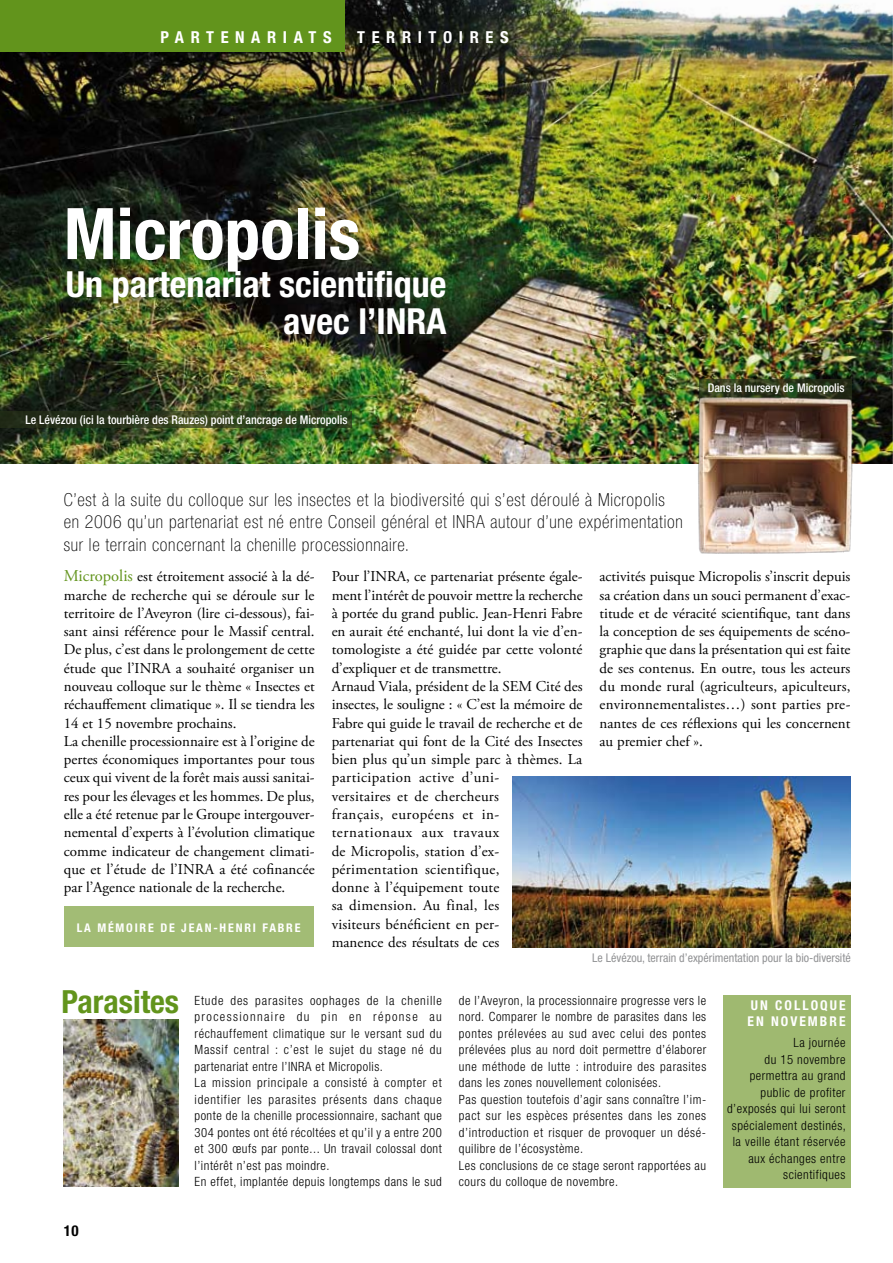
<style>
.page{position:relative;width:893px;height:1263px;background:#fff}
.page>*{position:absolute;margin:0;border:0;box-sizing:border-box;transform-origin:0 0}
.t1{font:700 condensed 71.25px "Helvetica Neue";color:#fff}
.t2{font:700 condensed 36px/37.5px "Helvetica Neue";color:#fff;text-align:right}
.t3{font:700 condensed 31.95px "Helvetica Neue";color:#62941c}
.t4{font:100 condensed 18px/22.5px "Helvetica Neue";letter-spacing:.04em;color:#000}
.t5{font:700 condensed 16.5px "Helvetica Neue";letter-spacing:.4em;color:#fff}
.t6{font:15px/18.3px "Adobe Garamond Pro";color:#000}
.t7{font:700 condensed 15px "Helvetica Neue";color:#000}
.t8{font:700 condensed 13.5px/16.5px "Helvetica Neue";letter-spacing:.15em;color:#fff}
.t9{font:300 condensed 12.75px/16.5px "Helvetica Neue";letter-spacing:.04em;color:#000}
.t10{font:500 condensed 12px "Helvetica Neue";color:#fff}
.t11{font:condensed 12px "Helvetica Neue";color:#929395}
.t12{font:700 condensed 12px "Helvetica Neue";letter-spacing:.15em;color:#fff}
.s1{font-size:16.5px;color:#62941c}
</style>
<div class="page">
<img style="left:0;top:0;width:893px;height:464px">
<div style="left:64px;top:907px;width:250px;height:40px;background:#a2bc75"></div>
<div style="left:0;top:0;width:344px;height:51px;background:#62941c"></div>
<img style="left:512px;top:777px;width:338px;height:170px">
<svg style="left:0;top:411px;width:352px;height:17px;background:#2c3a1c"></svg>
<svg style="left:699px;top:379px;width:153px;height:19px;background:#2f3a1d"></svg>
<img style="left:692px;top:398px;width:164px;height:156px">
<div style="left:723px;top:995px;width:127px;height:192px;background:#9fb970"></div>
<img style="left:64px;top:1019px;width:115px;height:167px">
<p class="t5" style="left:161px;top:27px;width:173px">PARTENARIATS</p>
<p class="t5" style="left:357px;top:27px;width:153px">TERRITOIRES</p>
<h1 class="t1" style="left:64px;top:191px;width:298px">Micropolis</h1>
<h2 class="t2" style="left:66px;top:265px;width:382px">Un partenariat scientifique avec l’INRA</h2>
<p class="t10" style="left:26px;top:412px;width:324px">Le Lévézou (ici la tourbière des Rauzes) point d’ancrage de Micropolis</p>
<p class="t10" style="left:708px;top:380px;width:139px">Dans la nursery de Micropolis</p>
<p class="t4" style="left:64px;top:488px;width:620px">C’est à la suite du colloque sur les insectes et la biodiversité qui s’est déroulé à Micropolis en 2006 qu’un partenariat est né entre Conseil général et INRA autour d’une expérimentation sur le terrain concernant la chenille processionnaire.</p>
<p class="t6" style="left:64px;top:568px;width:253px"><span class="s1">Micropolis</span> est étroitement associé à la dé&shy;marche de recherche qui se déroule sur le territoire de l’Aveyron (lire ci-dessous), fai&shy;sant ainsi référence pour le Massif central.<br>De plus, c’est dans le prolongement de cette étude que l’INRA a souhaité organiser un nouveau colloque sur le thème « Insectes et réchauffement climatique ». Il se tiendra les 14 et 15 novembre prochains.<br>La chenille processionnaire est à l’origine de pertes économiques importantes pour tous ceux qui vivent de la forêt mais aussi sanitai&shy;res pour les élevages et les hommes. De plus, elle a été retenue par le Groupe intergouver&shy;nemental d’experts à l’évolution climatique comme indicateur de changement climati&shy;que et l’étude de l’INRA a été cofinancée par l’Agence nationale de la recherche.</p>
<p class="t6" style="left:332px;top:568px;width:252px">Pour l’INRA, ce partenariat présente égale&shy;ment l’intérêt de pouvoir mettre la recherche à portée du grand public. Jean-Henri Fabre en aurait été enchanté, lui dont la vie d’en&shy;tomologiste a été guidée par cette volonté d’expliquer et de transmettre.<br>Arnaud Viala, président de la SEM Cité des insectes, le souligne : « C’est la mémoire de Fabre qui guide le travail de recherche et de partenariat qui font de la Cité des Insectes bien plus qu’un simple parc à thèmes. La participation active d’uni-<br>versitaires et de chercheurs<br>français, européens et in&shy;ternationaux aux travaux<br>de Micropolis, station d’ex&shy;périmentation scientifique,<br>donne à l’équipement toute<br>sa dimension. Au final, les<br>visiteurs bénéficient en per-<br>manence des résultats de ces</p>
<p class="t6" style="left:600px;top:568px;width:252px;text-align:justify">activités puisque Micropolis s’inscrit depuis sa création dans un souci permanent d’exac&shy;titude et de véracité scientifique, tant dans la conception de ses équipements de scéno&shy;graphie que dans la présentation qui est faite de ses contenus. En outre, tous les acteurs du monde rural (agriculteurs, apiculteurs, environnementalistes…) sont parties pre&shy;nantes de ces réflexions qui les concernent au premier chef ».</p>
<p class="t12" style="left:77px;top:920px;width:31px">La mém</p>
<p class="t12" style="left:126px;top:920px;width:16px">oire</p>
<p class="t12" style="left:160px;top:920px;width:37px">de Jean</p>
<p class="t12" style="left:213px;top:920px;width:15px">-henri</p>
<p class="t12" style="left:262px;top:920px;width:32px">fa bre</p>
<h3 class="t3" style="left:62px;top:982px;width:119px">Parasites</h3>
<p class="t7" style="left:64px;top:1222px;width:16px">10</p>
<p class="t11" style="left:592px;top:951px;width:260px">Le Lévézou, terrain d’expérimentation pour la bio-diversité</p>
<p class="t9" style="left:195px;top:992px;width:249px">Etude des parasites oophages de la chenille processionnaire du pin en réponse au réchauffement climatique sur le versant sud du Massif central : c’est le sujet du stage né du partenariat entre l’INRA et Micropolis.<br>La mission principale a consisté à compter et identifier les parasites présents dans chaque ponte de la chenille processionnaire, sachant que 304 pontes ont été récoltées et qu’il y a entre 200 et 300 œufs par ponte... Un travail colossal dont l’intérêt n’est pas moindre.<br>En effet, implantée depuis longtemps dans le sud</p>
<p class="t9" style="left:459px;top:992px;width:249px">de l’Aveyron, la processionnaire progresse vers le nord. Comparer le nombre de parasites dans les pontes prélevées au sud avec celui des pontes prélevées plus au nord doit permettre d’élaborer une méthode de lutte : introduire des parasites dans les zones nouvellement colonisées.<br>Pas question toutefois d’agir sans connaître l’im&shy;pact sur les espèces présentes dans les zones d’introduction et risquer de provoquer un désé&shy;quilibre de l’écosystème.<br>Les conclusions de ce stage seront rapportées au cours du colloque de novembre.</p>
<p class="t8" style="left:747px;top:996px;width:99px">un COLLOQUE en novem</p>
<p class="t8" style="left:820px;top:1013px;width:19px">bre</p>
<p class="t9" style="left:727px;top:1034px;width:120px;text-align:right">La journée<br>du 15 novembre permettra au grand public de profiter d’exposés qui lui seront spécialement destinés, la veille étant réservée aux échanges entre scientifiques</p>
</div>
